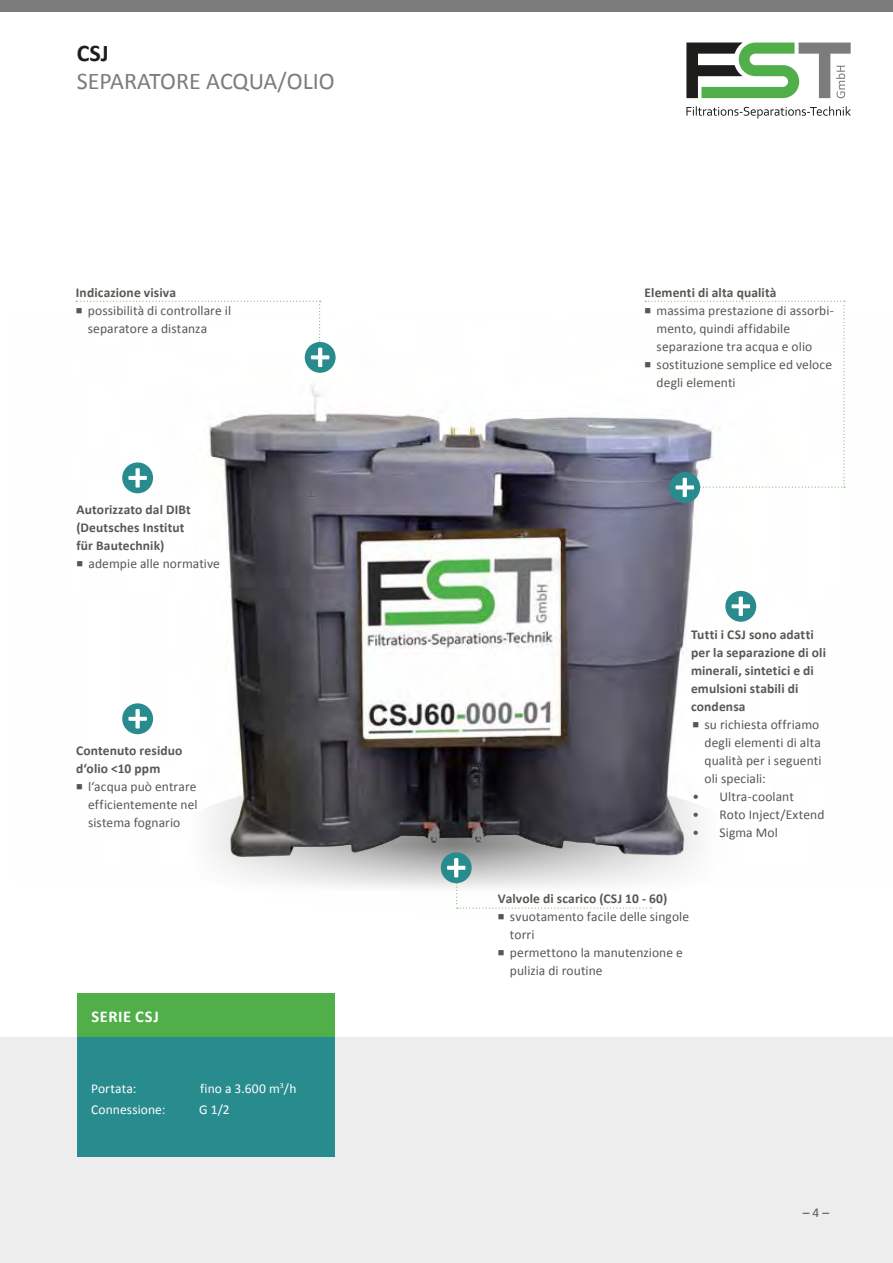
<style>
.page{position:relative;width:893px;height:1263px;background:#fff}
.page>*{position:absolute;margin:0;border:0;box-sizing:border-box;transform-origin:0 0}
.t1{font:24px "Calibri";color:#7c7c7c}
.t2{font:700 24px "Calibri";color:#1d1d1b}
.t3{font:700 16.5px "Calibri";letter-spacing:.04em;color:#fff}
.t4{font:13.5px/18px "Calibri";letter-spacing:.005em;color:#575756}
.t5{font:700 13.5px/18px "Calibri";letter-spacing:.01em;color:#575756}
.t6{font:13.5px "Calibri";letter-spacing:.01em;color:#fff}
</style>
<div class="page">
<div style="left:0;top:0;width:893px;height:11px;background:#7c7c7c"></div>
<svg style="left:686px;top:106px;width:165px;height:13px"></svg>
<svg style="left:686px;top:43px;width:165px;height:55px"></svg>
<div style="left:0;top:1037px;width:893px;height:226px;background:#ededed"></div>
<img style="left:122px;top:345px;width:724px;height:538px">
<div style="left:77px;top:994px;width:258px;height:162px;background:#50af48"></div>
<div style="left:305px;top:342px;width:31px;height:31px;background:#288b8e;border-radius:50%"></div>
<svg style="left:76px;top:301px;width:253px;height:66px"></svg>
<div style="left:77px;top:1037px;width:258px;height:120px;background:#288b8e"></div>
<div style="left:669px;top:472px;width:31px;height:31px;background:#288b8e;border-radius:50%"></div>
<svg style="left:645px;top:301px;width:200px;height:196px"></svg>
<div style="left:441px;top:852px;width:31px;height:31px;background:#288b8e;border-radius:50%"></div>
<svg style="left:447px;top:857px;width:204px;height:51px"></svg>
<div style="left:122px;top:703px;width:31px;height:31px;background:#288b8e;border-radius:50%"></div>
<svg style="left:128px;top:709px;width:19px;height:19px"></svg>
<div style="left:122px;top:462px;width:31px;height:31px;background:#288b8e;border-radius:50%"></div>
<svg style="left:128px;top:468px;width:19px;height:20px"></svg>
<div style="left:725px;top:591px;width:31px;height:31px;background:#288b8e;border-radius:50%"></div>
<svg style="left:731px;top:597px;width:19px;height:19px"></svg>
<h1 class="t2" style="left:77px;top:38px;width:33px">CSJ</h1>
<h1 class="t1" style="left:77px;top:66px;width:259px">SEPARATORE ACQUA/OLIO</h1>
<p class="t5" style="left:76px;top:283px;width:102px">Indicazione visiva</p>
<p class="t4" style="left:88px;top:301px;width:145px;text-indent:-12px">■ possibilità di controllare il separatore a distanza</p>
<p class="t5" style="left:77px;top:499px;width:116px">Autorizzato dal DIBt (Deutsches Institut für Bautechnik)</p>
<p class="t4" style="left:77px;top:553px;width:145px">■ adempie alle normative</p>
<p class="t5" style="left:76px;top:741px;width:108px">Contenuto residuo d‘olio &lt;10 ppm</p>
<p class="t4" style="left:88px;top:777px;width:111px;text-align:justify;text-indent:-12px">■ l‘acqua può entrare efficientemente nel sistema fognario</p>
<p class="t3" style="left:91px;top:1006px;width:69px">SERIE CSJ</p>
<p class="t6" style="left:91px;top:1080px;width:47px">Portata:</p>
<p class="t6" style="left:200px;top:1080px;width:98px">fino a 3.600 m<sup>3</sup>/h</p>
<p class="t6" style="left:91px;top:1101px;width:76px">Connessione:</p>
<p class="t6" style="left:199px;top:1101px;width:32px">G 1/2</p>
<p class="t5" style="left:645px;top:283px;width:133px">Elementi di alta qualità</p>
<p class="t4" style="left:657px;top:301px;width:179px;text-indent:-12px">■ massima prestazione di assorbi&shy;mento, quindi affidabile separazione tra acqua e olio</p>
<p class="t4" style="left:657px;top:355px;width:177px;text-indent:-12px">■ sostituzione semplice ed veloce degli elementi</p>
<p class="t5" style="left:691px;top:625px;width:136px">Tutti i CSJ sono adatti per la separazione di oli minerali, sintetici e di emulsioni stabili di condensa</p>
<p class="t4" style="left:704px;top:715px;width:118px;text-indent:-12px">■ su richiesta offriamo degli elementi di alta qualità per i seguenti oli speciali:</p>
<p class="t4" style="left:692px;top:787px;width:103px">• Ultra-coolant</p>
<p class="t4" style="left:692px;top:805px;width:133px">• Roto Inject/Extend</p>
<p class="t4" style="left:692px;top:823px;width:87px">• Sigma Mol</p>
<p class="t5" style="left:498px;top:889px;width:171px">Valvole di scarico (CSJ 10 - 60)</p>
<p class="t4" style="left:510px;top:907px;width:181px;text-indent:-12px">■ svuotamento facile delle singole torri</p>
<p class="t4" style="left:510px;top:943px;width:174px;text-indent:-12px">■ permettono la manutenzione e pulizia di routine</p>
<p class="t4" style="left:803px;top:1203px;width:28px">– 4 –</p>
</div>
